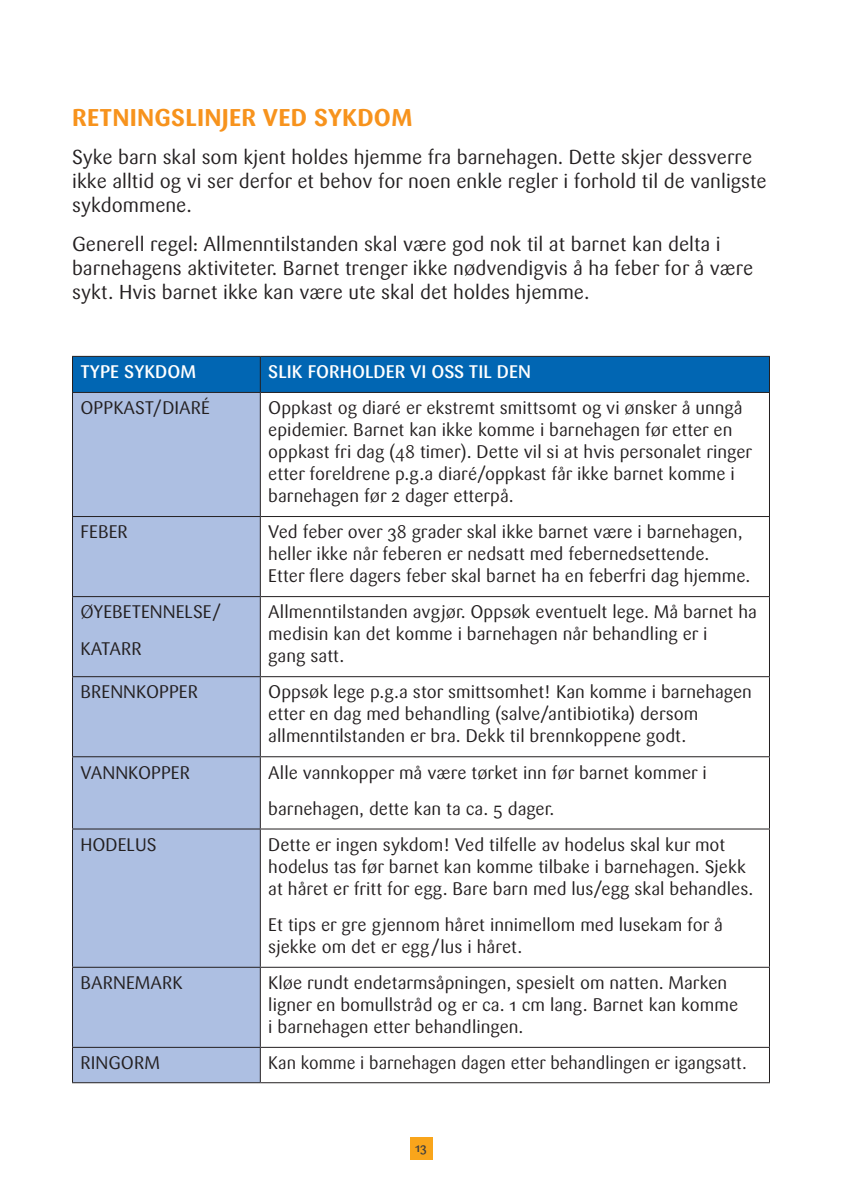
<style>
.page{position:relative;width:842px;height:1191px;background:#fff}
.page>*{position:absolute;margin:0;border:0;box-sizing:border-box;transform-origin:0 0}
.Mellomtittel{font:700 24px "Sari OT";letter-spacing:.01em;color:#f7931d}
.Brødtekst{font:20px/24px "Sari OT";color:#231f20}
.Brødtekst-2{font:18px/22px "Sari OT";color:#231f20}
.Brødtekst-3{font:18px "Sari OT";color:#231f20;scale:.96 1}
.Brødtekst-4{font:500 18px "Sari OT";color:#fff}
.t1{font:500 12.8px "Sari OT";color:#3e3e3f}
</style>
<div class="page">
<div style="left:409px;top:1137px;width:23px;height:23px;background:#f9a51b"></div>
<div style="left:73px;top:357px;width:696px;height:35px;background:#0166b3"></div>
<div style="left:73px;top:393px;width:187px;height:689px;background:#adbfe2"></div>
<hr style="left:72px;top:356px;width:188px;height:1px;background:#231f20">
<hr style="left:72px;top:357px;width:1px;height:35px;background:#231f20">
<hr style="left:260px;top:356px;width:510px;height:1px;background:#231f20">
<hr style="left:260px;top:357px;width:1px;height:35px;background:#231f20">
<hr style="left:769px;top:357px;width:1px;height:35px;background:#231f20">
<hr style="left:72px;top:392px;width:188px;height:1px;background:#231f20">
<hr style="left:72px;top:393px;width:1px;height:123px;background:#231f20">
<hr style="left:260px;top:392px;width:510px;height:1px;background:#231f20">
<hr style="left:260px;top:393px;width:1px;height:123px;background:#231f20">
<hr style="left:769px;top:393px;width:1px;height:123px;background:#231f20">
<hr style="left:72px;top:516px;width:188px;height:1px;background:#231f20">
<hr style="left:72px;top:517px;width:1px;height:79px;background:#231f20">
<hr style="left:260px;top:516px;width:510px;height:1px;background:#231f20">
<hr style="left:260px;top:517px;width:1px;height:79px;background:#231f20">
<hr style="left:769px;top:517px;width:1px;height:79px;background:#231f20">
<hr style="left:72px;top:596px;width:188px;height:1px;background:#231f20">
<hr style="left:72px;top:597px;width:1px;height:79px;background:#231f20">
<hr style="left:260px;top:596px;width:510px;height:1px;background:#231f20">
<hr style="left:260px;top:597px;width:1px;height:79px;background:#231f20">
<hr style="left:769px;top:597px;width:1px;height:79px;background:#231f20">
<hr style="left:72px;top:676px;width:188px;height:1px;background:#231f20">
<hr style="left:72px;top:677px;width:1px;height:79px;background:#231f20">
<hr style="left:260px;top:676px;width:510px;height:1px;background:#231f20">
<hr style="left:260px;top:677px;width:1px;height:79px;background:#231f20">
<hr style="left:769px;top:677px;width:1px;height:79px;background:#231f20">
<hr style="left:72px;top:756px;width:188px;height:1px;background:#231f20">
<hr style="left:72px;top:757px;width:1px;height:71px;background:#231f20">
<hr style="left:260px;top:756px;width:510px;height:1px;background:#231f20">
<hr style="left:260px;top:757px;width:1px;height:71px;background:#231f20">
<hr style="left:769px;top:757px;width:1px;height:71px;background:#231f20">
<hr style="left:72px;top:828px;width:188px;height:1px;background:#231f20">
<hr style="left:72px;top:829px;width:1px;height:137px;background:#231f20">
<hr style="left:260px;top:828px;width:510px;height:1px;background:#231f20">
<hr style="left:260px;top:829px;width:1px;height:137px;background:#231f20">
<hr style="left:769px;top:829px;width:1px;height:137px;background:#231f20">
<hr style="left:72px;top:966px;width:188px;height:1px;background:#231f20">
<hr style="left:72px;top:967px;width:1px;height:79px;background:#231f20">
<hr style="left:260px;top:966px;width:510px;height:1px;background:#231f20">
<hr style="left:260px;top:967px;width:1px;height:79px;background:#231f20">
<hr style="left:769px;top:967px;width:1px;height:79px;background:#231f20">
<hr style="left:72px;top:1046px;width:188px;height:1px;background:#231f20">
<hr style="left:72px;top:1047px;width:1px;height:35px;background:#231f20">
<hr style="left:260px;top:1046px;width:510px;height:1px;background:#231f20">
<hr style="left:260px;top:1047px;width:1px;height:35px;background:#231f20">
<hr style="left:769px;top:1047px;width:1px;height:35px;background:#231f20">
<hr style="left:72px;top:1082px;width:188px;height:1px;background:#231f20">
<hr style="left:260px;top:1082px;width:510px;height:1px;background:#231f20">
<p class="Mellomtittel" style="left:72px;top:102px;width:342px">RETNINGSLINJER VED SYKDOM</p>
<p class="Brødtekst" style="left:72px;top:145px;width:696px">Syke barn skal som kjent holdes hjemme fra barnehagen. Dette skjer dessverre ikke alltid og vi ser derfor et behov for noen enkle regler i forhold til de vanligste sykdommene.</p>
<p class="Brødtekst" style="left:72px;top:231px;width:683px">Generell regel: Allmenntilstanden skal være god nok til at barnet kan delta i barnehagens aktiviteter. Barnet trenger ikke nødvendigvis å ha feber for å være sykt. Hvis barnet ikke kan være ute skal det holdes hjemme.</p>
<p class="Brødtekst-4" style="left:80px;top:360px;width:117px">TYPE SYKDOM</p>
<p class="Brødtekst-4" style="left:268px;top:360px;width:264px">SLIK FORHOLDER VI OSS TIL DEN</p>
<p class="Brødtekst-2" style="left:80px;top:397px;width:131px">OPPKAST/DIARÉ</p>
<p class="Brødtekst-2" style="left:268px;top:397px;width:485px">Oppkast og diaré er ekstremt smittsomt og vi ønsker å unngå epidemier. Barnet kan ikke komme i barnehagen før etter en oppkast fri dag (48 timer). Dette vil si at hvis personalet ringer etter foreldrene p.g.a diaré/oppkast får ikke barnet komme i barnehagen før 2 dager etterpå.</p>
<p class="Brødtekst-2" style="left:80px;top:521px;width:49px">FEBER</p>
<p class="Brødtekst-2" style="left:268px;top:521px;width:484px">Ved feber over 38 grader skal ikke barnet være i barnehagen, heller ikke når feberen er nedsatt med febernedsettende.<br>Etter flere dagers feber skal barnet ha en feberfri dag hjemme.</p>
<p class="Brødtekst-2" style="left:80px;top:601px;width:143px">ØYEBETENNELSE/</p>
<p class="Brødtekst-2" style="left:80px;top:637px;width:63px">KATARR</p>
<p class="Brødtekst-2" style="left:268px;top:601px;width:490px">Allmenntilstanden avgjør. Oppsøk eventuelt lege. Må barnet ha medisin kan det komme i barnehagen når behandling er i<br>gang satt.</p>
<p class="Brødtekst-2" style="left:80px;top:681px;width:119px">BRENNKOPPER</p>
<p class="Brødtekst-2" style="left:268px;top:681px;width:485px">Oppsøk lege p.g.a stor smittsomhet! Kan komme i barnehagen etter en dag med behandling (salve/antibiotika) dersom allmenntilstanden er bra. Dekk til brennkoppene godt.</p>
<p class="Brødtekst-2" style="left:80px;top:761px;width:111px">VANNKOPPER</p>
<p class="Brødtekst-2" style="left:268px;top:761px;width:440px">Alle vannkopper må være tørket inn før barnet kommer i</p>
<p class="Brødtekst-2" style="left:268px;top:797px;width:288px">barnehagen, dette kan ta ca. 5 dager.</p>
<p class="Brødtekst-2" style="left:80px;top:833px;width:78px">HODELUS</p>
<p class="Brødtekst-2" style="left:268px;top:833px;width:486px">Dette er ingen sykdom! Ved tilfelle av hodelus skal kur mot hodelus tas før barnet kan komme tilbake i barnehagen. Sjekk at håret er fritt for egg. Bare barn med lus/egg skal behandles.</p>
<p class="Brødtekst-2" style="left:268px;top:913px;width:456px">Et tips er gre gjennom håret innimellom med lusekam for å sjekke om det er egg/lus i håret.</p>
<p class="Brødtekst-2" style="left:80px;top:971px;width:104px">BARNEMARK</p>
<p class="Brødtekst-2" style="left:268px;top:971px;width:471px">Kløe rundt endetarmsåpningen, spesielt om natten. Marken ligner en bomullstråd og er ca. 1 cm lang. Barnet kan komme i barnehagen etter behandlingen.</p>
<p class="Brødtekst-2" style="left:80px;top:1051px;width:81px">RINGORM</p>
<p class="Brødtekst-3" style="left:268px;top:1051px;width:500px">Kan komme i barnehagen dagen etter behandlingen er igangsatt.</p>
<p class="t1" style="left:415px;top:1139px;width:13px">13</p>
</div>
